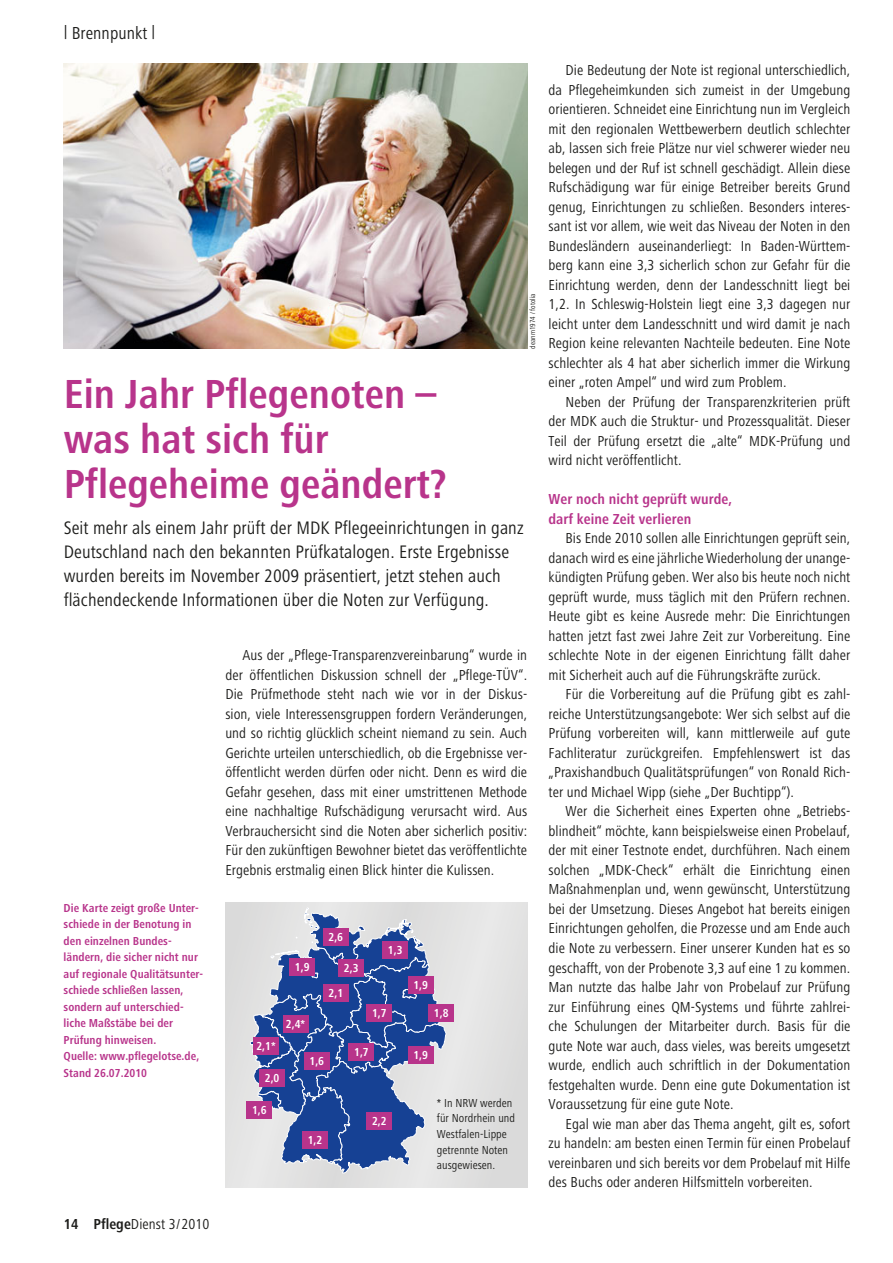
<style>
.page{position:relative;width:893px;height:1263px;background:#fff}
.page>*{position:absolute;margin:0;border:0;box-sizing:border-box;transform-origin:0 0}
.t1{font:700 42px/45px "Hartmann";color:#b8348b}
.t2{font:18.75px/24px "Hartmann";letter-spacing:.005em;color:#1d1d1b}
.t3{font:18px "Hartmann";letter-spacing:.005em;color:#1d1d1b}
.t4{font:15px/19.5px "Hartmann";letter-spacing:.005em;color:#1d1d1b;text-align:justify}
.t5{font:700 15px/19.5px "Hartmann";letter-spacing:.005em;color:#b8348b}
.t6{font:700 12px/16.5px "Hartmann";letter-spacing:.005em;color:#b8348b}
.t7{font:12px/15.6px "Hartmann";letter-spacing:.005em;color:#1d1d1b}
.t8{font:700 12px "Hartmann";color:#fff}
.t9{font:7.5px "Hartmann";letter-spacing:.005em;color:#1d1d1b}
.s1{font-weight:700}
</style>
<div class="page">
<img style="left:64px;top:64px;width:463px;height:284px">
<div style="left:225px;top:902px;width:302px;height:285px;background:#e2e2e2"></div>
<svg style="left:250px;top:908px;width:196px;height:265px"></svg>
<div style="left:302px;top:1132px;width:26px;height:17px;background:#b8348b"></div>
<div style="left:247px;top:1102px;width:25px;height:17px;background:#b8348b"></div>
<div style="left:259px;top:1069px;width:26px;height:17px;background:#b8348b"></div>
<div style="left:382px;top:941px;width:26px;height:17px;background:#b8348b"></div>
<div style="left:323px;top:929px;width:26px;height:17px;background:#b8348b"></div>
<div style="left:338px;top:959px;width:26px;height:17px;background:#b8348b"></div>
<div style="left:290px;top:958px;width:25px;height:17px;background:#b8348b"></div>
<div style="left:323px;top:985px;width:26px;height:17px;background:#b8348b"></div>
<div style="left:408px;top:976px;width:25px;height:17px;background:#b8348b"></div>
<div style="left:428px;top:1004px;width:26px;height:17px;background:#b8348b"></div>
<div style="left:367px;top:1004px;width:25px;height:17px;background:#b8348b"></div>
<div style="left:283px;top:1015px;width:25px;height:17px;background:#b8348b"></div>
<div style="left:253px;top:1037px;width:26px;height:17px;background:#b8348b"></div>
<div style="left:408px;top:1046px;width:25px;height:17px;background:#b8348b"></div>
<div style="left:304px;top:1052px;width:26px;height:17px;background:#b8348b"></div>
<div style="left:349px;top:1043px;width:25px;height:17px;background:#b8348b"></div>
<div style="left:367px;top:1112px;width:25px;height:17px;background:#b8348b"></div>
<p class="t3" style="left:64px;top:27px;width:93px"><sup>|</sup> Brennpunkt <sup>|</sup></p>
<p class="t9" style="left:530px;top:349px;width:57px;rotate:-90deg">deanm1974 / fotolia</p>
<h1 class="t1" style="left:64px;top:376px;width:384px">Ein Jahr Pflegenoten – was hat sich für<br>Pflegeheime geändert?</h1>
<p class="t2" style="left:64px;top:518px;width:461px">Seit mehr als einem Jahr prüft der MDK Pflegeeinrichtungen in ganz Deutschland nach den bekannten Prüfkatalogen. Erste Ergebnisse wurden bereits im November 2009 präsentiert, jetzt stehen auch flächendeckende Informationen über die Noten zur Verfügung.</p>
<p class="t6" style="left:64px;top:900px;width:141px">Die Karte zeigt große Unter&shy;schiede in der Benotung in den einzelnen Bundes&shy;ländern, die sicher nicht nur auf regionale Qualitätsunter&shy;schiede schließen lassen, sondern auf unterschied - liche Maßstäbe bei der<br>Prüfung hinweisen.<br>Quelle: www.pflegelotse.de,<br>Stand 26.07.2010</p>
<p class="t4" style="left:225px;top:647px;width:303px;text-indent:17px">Aus der „Pflege-Transparenzvereinbarung“ wurde in der öffentlichen Diskussion schnell der „Pflege-TÜV“.<br>Die Prüfmethode steht nach wie vor in der Diskus&shy;sion, viele Interessensgruppen fordern Veränderungen, und so richtig glücklich scheint niemand zu sein. Auch Gerichte urteilen unterschiedlich, ob die Ergebnisse ver&shy;öffentlicht werden dürfen oder nicht. Denn es wird die Gefahr gesehen, dass mit einer umstrittenen Methode eine nachhaltige Rufschädigung verursacht wird. Aus Verbrauchersicht sind die Noten aber sicherlich positiv:<br>Für den zukünftigen Bewohner bietet das veröffentlichte Ergebnis erstmalig einen Blick hinter die Kulissen.</p>
<p class="t8" style="left:256px;top:1041px;width:21px">2,1*</p>
<p class="t8" style="left:328px;top:932px;width:16px">2,6</p>
<p class="t8" style="left:295px;top:962px;width:16px">1,9</p>
<p class="t8" style="left:344px;top:963px;width:16px">2,3</p>
<p class="t8" style="left:329px;top:988px;width:16px">2,1</p>
<p class="t8" style="left:286px;top:1019px;width:21px">2,4*</p>
<p class="t8" style="left:388px;top:945px;width:16px">1,3</p>
<p class="t8" style="left:413px;top:980px;width:16px">1,9</p>
<p class="t8" style="left:372px;top:1008px;width:16px">1,7</p>
<p class="t8" style="left:434px;top:1008px;width:16px">1,8</p>
<p class="t8" style="left:309px;top:1056px;width:16px">1,6</p>
<p class="t8" style="left:354px;top:1047px;width:16px">1,7</p>
<p class="t8" style="left:413px;top:1050px;width:16px">1,9</p>
<p class="t8" style="left:265px;top:1073px;width:16px">2,0</p>
<p class="t8" style="left:252px;top:1105px;width:16px">1,6</p>
<p class="t8" style="left:308px;top:1135px;width:16px">1,2</p>
<p class="t8" style="left:372px;top:1116px;width:16px">2,2</p>
<p class="t7" style="left:437px;top:1096px;width:80px">* In NRW werden für Nordrhein und<br>Westfalen-Lippe getrennte Noten ausgewiesen.</p>
<p class="t4" style="left:64px;top:1216px;width:147px"><span class="s1">14 Pflege</span>Dienst 3 / 2010</p>
<p class="t4" style="left:549px;top:62px;width:303px;text-indent:17px">Die Bedeutung der Note ist regional unterschiedlich, da Pflegeheimkunden sich zumeist in der Umgebung orientieren. Schneidet eine Einrichtung nun im Vergleich mit den regionalen Wettbewerbern deutlich schlechter ab, lassen sich freie Plätze nur viel schwerer wieder neu belegen und der Ruf ist schnell geschädigt. Allein diese Rufschädigung war für einige Betreiber bereits Grund genug, Einrichtungen zu schließen. Besonders interes&shy;sant ist vor allem, wie weit das Niveau der Noten in den Bundesländern auseinanderliegt: In Baden-Württem&shy;berg kann eine 3,3 sicherlich schon zur Gefahr für die Einrichtung werden, denn der Landesschnitt liegt bei 1,2. In Schleswig-Holstein liegt eine 3,3 dagegen nur leicht unter dem Landesschnitt und wird damit je nach Region keine relevanten Nachteile bedeuten. Eine Note schlechter als 4 hat aber sicherlich immer die Wirkung einer „roten Ampel“ und wird zum Problem.</p>
<p class="t4" style="left:549px;top:394px;width:303px;text-indent:17px">Neben der Prüfung der Transparenzkriterien prüft der MDK auch die Struktur- und Prozessqualität. Dieser Teil der Prüfung ersetzt die „alte“ MDK-Prüfung und wird nicht veröffentlicht.</p>
<p class="t5" style="left:549px;top:491px;width:185px">Wer noch nicht geprüft wurde, darf keine Zeit verlieren</p>
<p class="t4" style="left:549px;top:530px;width:303px;text-indent:17px">Bis Ende 2010 sollen alle Einrichtungen geprüft sein, danach wird es eine jährliche Wiederholung der unange&shy;kündigten Prüfung geben. Wer also bis heute noch nicht geprüft wurde, muss täglich mit den Prüfern rechnen.<br>Heute gibt es keine Ausrede mehr: Die Einrichtun gen hatten jetzt fast zwei Jahre Zeit zur Vorbereitung. Eine schlechte Note in der eigenen Einrichtung fällt daher mit Sicherheit auch auf die Führungskräfte zurück.</p>
<p class="t4" style="left:549px;top:686px;width:303px;text-indent:17px">Für die Vorbereitung auf die Prüfung gibt es zahl&shy;reiche Unterstützungsangebote: Wer sich selbst auf die Prüfung vorbereiten will, kann mittlerweile auf gute Fachliteratur zurückgreifen. Empfehlenswert ist das „Praxishandbuch Qualitätsprüfungen“ von Ronald Rich&shy;ter und Michael Wipp (siehe „Der Buchtipp“).</p>
<p class="t4" style="left:549px;top:803px;width:303px;text-indent:17px">Wer die Sicherheit eines Experten ohne „Betriebs&shy;blindheit“ möchte, kann beispielsweise einen Probelauf, der mit einer Testnote endet, durchführen. Nach einem solchen „MDK-Check“ erhält die Einrichtung einen Maßnahmenplan und, wenn gewünscht, Unterstützung bei der Umsetzung. Dieses Angebot hat bereits einigen Einrichtungen geholfen, die Prozesse und am Ende auch die Note zu verbessern. Einer unserer Kunden hat es so geschafft, von der Probenote 3,3 auf eine 1 zu kommen.<br>Man nutzte das halbe Jahr von Probelauf zur Prüfung zur Einführung eines QM-Systems und führte zahlrei&shy;che Schulungen der Mitarbeiter durch. Basis für die gute Note war auch, dass vieles, was bereits umgesetzt wurde, endlich auch schriftlich in der Dokumentation festgehalten wurde. Denn eine gute Dokumentation ist Voraussetzung für eine gute Note.</p>
<p class="t4" style="left:549px;top:1115px;width:303px;text-indent:17px">Egal wie man aber das Thema angeht, gilt es, sofort zu handeln: am besten einen Termin für einen Probelauf vereinbaren und sich bereits vor dem Probelauf mit Hilfe des Buchs oder anderen Hilfsmitteln vorbereiten.</p>
</div>
